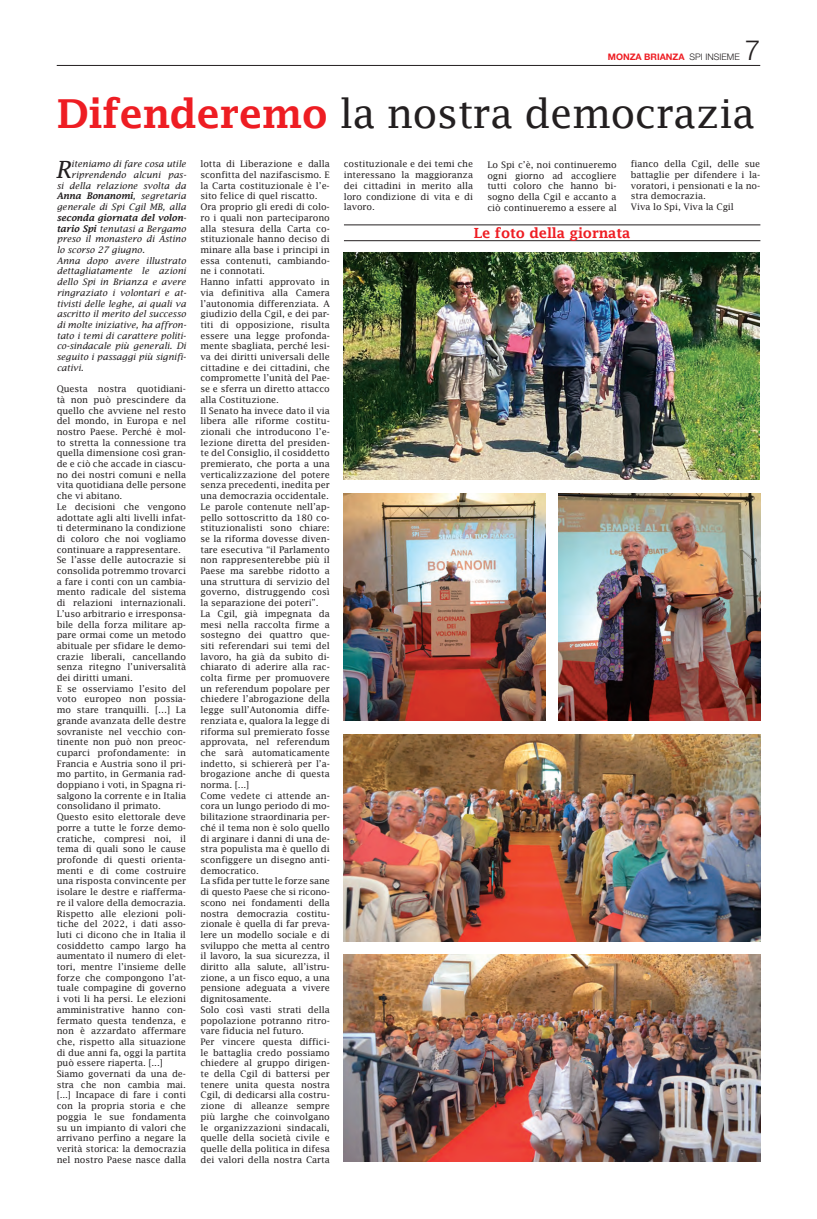
<style>
.page{position:relative;width:817px;height:1219px;background:#fff}
.page>*{position:absolute;margin:0;border:0;box-sizing:border-box;transform-origin:0 0}
.t1{font:40px "Lucida Fax";letter-spacing:-.015em;color:#231f20}
.t2{font:300 28px "Helvetica Neue LT Std";color:#231f20}
.t3{font:italic 23.8px "Lucida Fax";color:#231f20}
.t4{font:600 14px "Lucida Fax";letter-spacing:-.01em;color:#ee1d23}
.t5{font:9px/10.7px "Lucida Fax";letter-spacing:-.01em;color:#231f20}
.t6{font:italic 9px/10.7px "Lucida Fax";letter-spacing:-.01em;color:#231f20;text-align:right}
.t7{font:700 9px "Helvetica Neue LT Std";color:#ee1d23}
.s1{font-weight:600;color:#ee1d23}
.s2{font-weight:300;color:#231f20}
.s3{font-weight:600}
</style>
<div class="page">
<hr style="left:57px;top:65px;width:703px;height:1px;background:#231f20">
<img style="left:343px;top:253px;width:416px;height:227px">
<hr style="left:344px;top:225px;width:416px;height:1px;background:#231f20">
<hr style="left:344px;top:240px;width:416px;height:1px;background:#231f20">
<img style="left:558px;top:493px;width:202px;height:227px">
<img style="left:343px;top:493px;width:202px;height:227px">
<img style="left:343px;top:955px;width:417px;height:207px">
<img style="left:343px;top:735px;width:417px;height:207px">
<h2 class="t2" style="left:744px;top:33px;width:17px">7</h2>
<h1 class="t1" style="left:57px;top:91px;width:699px"><span class="s1">Difenderemo</span> la nostra democrazia</h1>
<p class="t5" style="left:200px;top:159px;width:131px">lotta di Liberazione e dalla sconfitta del nazifascismo. E la Carta costituzionale è l’e&shy;sito felice di quel riscatto.<br>Ora proprio gli eredi di colo&shy;ro i quali non parteciparono alla stesura della Carta co&shy;stituzionale hanno deciso di minare alla base i principi in essa contenuti, cambiando&shy;ne i connotati.<br>Hanno infatti approvato in via definitiva alla Camera l’autonomia differenziata. A giudizio della Cgil, e dei par&shy;titi di opposizione, risulta essere una legge profonda&shy;mente sbagliata, perché lesi&shy;va dei diritti universali delle cittadine e dei cittadini, che compromette l’unità del Pae&shy;se e sferra un diretto attacco alla Costituzione.<br>Il Senato ha invece dato il via libera alle riforme costitu&shy;zionali che introducono l’e&shy;lezione diretta del presiden&shy;te del Consiglio, il cosiddetto premierato, che porta a una verticalizzazione del potere senza precedenti, inedita per una democrazia occidentale.<br>Le parole contenute nell’ap&shy;pello sottoscritto da 180 co&shy;stituzionalisti sono chiare: se la riforma dovesse diven&shy;tare esecutiva “il Parlamento non rappresenterebbe più il<br>Paese ma sarebbe ridotto a una struttura di servizio del governo, distruggendo così la separazione dei poteri”.<br>La Cgil, già impegnata da mesi nella raccolta firme a sostegno dei quattro que&shy;siti referendari sui temi del lavoro, ha già da subito di&shy;chiarato di aderire alla rac&shy;colta firme per promuovere un referendum popolare per chiedere l’abrogazione della legge sull’Autonomia diffe&shy;renziata e, qualora la legge di riforma sul premierato fosse approvata, nel referendum che sarà automaticamente indetto, si schiererà per l’a&shy;brogazione anche di questa norma. [...]<br>Come vedete ci attende an&shy;cora un lungo periodo di mo&shy;bilitazione straordinaria per&shy;ché il tema non è solo quello di arginare i danni di una de&shy;stra populista ma è quello di sconfiggere un disegno anti&shy;democratico.<br>La sfida per tutte le forze sane di questo Paese che si ricono&shy;scono nei fondamenti della nostra democrazia costitu&shy;zionale è quella di far preva&shy;lere un modello sociale e di sviluppo che metta al centro il lavoro, la sua sicurezza, il diritto alla salute, all’istru&shy;zione, a un fisco equo, a una pensione adeguata a vivere dignitosamente.<br>Solo così vasti strati della popolazione potranno ritro&shy;vare fiducia nel futuro.<br>Per vincere questa diffici&shy;le battaglia credo possiamo chiedere al gruppo dirigen&shy;te della Cgil di battersi per tenere unita questa nostra<br>Cgil, di dedicarsi alla costru&shy;zione di alleanze sempre più larghe che coinvolgano le organizzazioni sindacali, quelle della società civile e quelle della politica in difesa dei valori della nostra Carta</p>
<p class="t7" style="left:607px;top:51px;width:133px">MONZA BRIANZA <span class="s2">SPI INSIEME</span></p>
<p class="t5" style="left:487px;top:159px;width:131px;text-align:justify">Lo Spi c’è, noi continueremo ogni giorno ad accogliere tutti coloro che hanno bi&shy;sogno della Cgil e accanto a ciò continueremo a essere al</p>
<p class="t5" style="left:630px;top:158px;width:131px">fianco della Cgil, delle sue battaglie per difendere i la&shy;voratori, i pensionati e la no&shy;stra democrazia.<br>Viva lo Spi, Viva la Cgil</p>
<p class="t6" style="left:57px;top:159px;width:131px">iteniamo di fare cosa utile riprendendo alcuni pas-<br>si della relazione svolta da<br><span class="s3">Anna Bonanomi</span>, segretaria generale di Spi Cgil MB, alla</p>
<p class="t6" style="left:57px;top:212px;width:131px;text-align:left"><span class="s3">seconda giornata del volon&shy;tario Spi</span> tenutasi a Bergamo preso il monastero di Astino lo scorso 27 giugno.<br>Anna dopo avere illustrato dettagliatamente le azioni dello Spi in Brianza e avere ringraziato i volontari e at&shy;tivisti delle leghe, ai quali va ascritto il merito del successo di molte iniziative, ha affron&shy;tato i temi di carattere politi&shy;co-sindacale più generali. Di seguito i passaggi più signifi&shy;cativi.</p>
<p class="t5" style="left:57px;top:383px;width:131px">Questa nostra quotidiani&shy;tà non può prescindere da quello che avviene nel resto del mondo, in Europa e nel nostro Paese. Perché è mol&shy;to stretta la connessione tra quella dimensione così gran&shy;de e ciò che accade in ciascu&shy;no dei nostri comuni e nella vita quotidiana delle persone che vi abitano.<br>Le decisioni che vengono adottate agli alti livelli infat&shy;ti determinano la condizione di coloro che noi vogliamo continuare a rappresentare.<br>Se l’asse delle autocrazie si consolida potremmo trovarci a fare i conti con un cambia&shy;mento radicale del sistema di relazioni internazionali.<br>L’uso arbitrario e irresponsa&shy;bile della forza militare ap&shy;pare ormai come un metodo abituale per sfidare le demo&shy;crazie liberali, cancellando senza ritegno l’universalità dei diritti umani.<br>E se osserviamo l’esito del voto europeo non possia&shy;mo stare tranquilli. […] La grande avanzata delle destre sovraniste nel vecchio con&shy;tinente non può non preoc&shy;cuparci profondamente: in<br>Francia e Austria sono il pri&shy;mo partito, in Germania rad&shy;doppiano i voti, in Spagna ri&shy;salgono la corrente e in Italia consolidano il primato.<br>Questo esito elettorale deve porre a tutte le forze demo&shy;cratiche, compresi noi, il tema di quali sono le cause profonde di questi orienta&shy;menti e di come costruire una risposta convincente per isolare le destre e riafferma&shy;re il valore della democrazia.<br>Rispetto alle elezioni poli&shy;tiche del 2022, i dati asso&shy;luti ci dicono che in Italia il cosiddetto campo largo ha aumentato il numero di elet&shy;tori, mentre l’insieme delle forze che compongono l’at&shy;tuale compagine di governo i voti li ha persi. Le elezioni amministrative hanno con&shy;fermato questa tendenza, e non è azzardato affermare che, rispetto alla situazione di due anni fa, oggi la partita può essere riaperta. [...]<br>Siamo governati da una de&shy;stra che non cambia mai. [...] Incapace di fare i conti con la propria storia e che poggia le sue fondamenta su un impianto di valori che arrivano perfino a negare la verità storica: la democrazia nel nostro Paese nasce dalla</p>
<p class="t5" style="left:344px;top:159px;width:131px;text-align:justify">costituzionale e dei temi che interessano la maggioranza dei cittadini in merito alla loro condizione di vita e di lavoro.</p>
<h3 class="t3" style="left:56px;top:156px;width:17px">R</h3>
<h3 class="t4" style="left:474px;top:225px;width:158px">Le foto della giornata</h3>
</div>
